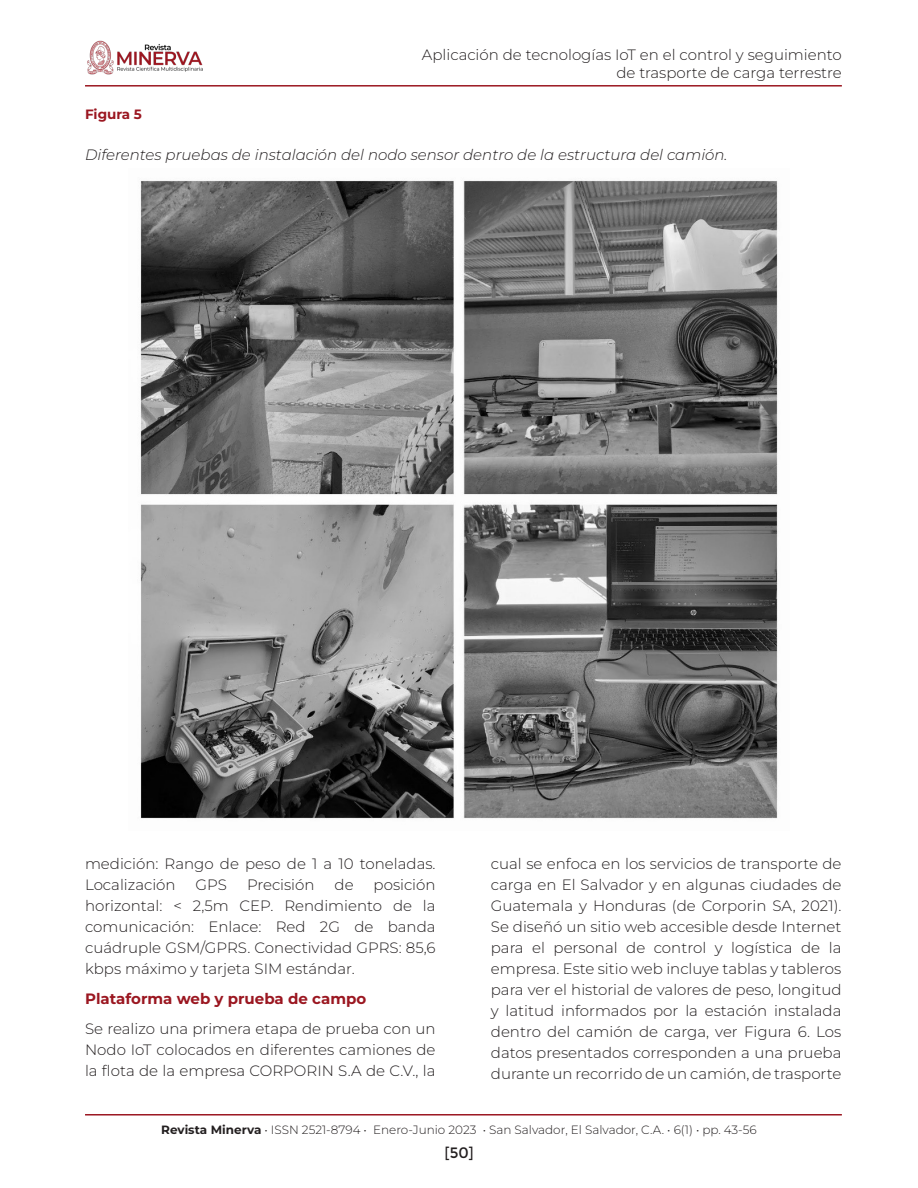
<style>
.page{position:relative;width:918px;height:1188px;background:#fff}
.page>*{position:absolute;margin:0;border:0;box-sizing:border-box;transform-origin:0 0}
.t1{font:300 15px/21px "Montserrat";color:#231f20;text-align:justify}
.Normal__Web{font:italic 300 15px "Montserrat";color:#231f20}
.t2{font:700 15px "Montserrat";color:#9b1721}
.t3{font:15px "Montserrat";color:#231f20}
.No_Spacing{font:700 13.5px "Montserrat";color:#9b1721}
.t4{font:300 12px "Montserrat";color:#231f20}
.s1{font-weight:700}
</style>
<div class="page">
<hr style="left:85px;top:85px;width:757px;height:2px;background:#9b1721">
<hr style="left:85px;top:1114px;width:757px;height:2px;background:#9b1721">
<img style="left:87px;top:40px;width:116px;height:35px">
<img style="left:140px;top:180px;width:638px;height:639px">
<p class="t1" style="left:422px;top:45px;width:422px;line-height:18px;text-align:right">Aplicación de tecnologías IoT en el control y seguimiento de trasporte de carga terrestre</p>
<p class="No_Spacing" style="left:85px;top:106px;width:58px">Figura 5</p>
<p class="Normal__Web" style="left:85px;top:145px;width:644px">Diferentes pruebas de instalación del nodo sensor dentro de la estructura del camión.</p>
<p class="t1" style="left:85px;top:853px;width:352px">medición: Rango de peso de 1 a 10 toneladas.<br>Localización</p>
<p class="t1" style="left:196px;top:874px;width:33px">GPS</p>
<p class="t1" style="left:247px;top:874px;width:69px">Precisión</p>
<p class="t1" style="left:335px;top:874px;width:21px">de</p>
<p class="t1" style="left:85px;top:874px;width:352px;text-indent:289px">posición horizontal: &lt; 2,5m CEP. Rendimiento de la comunicación: Enlace: Red 2G de banda cuádruple GSM/GPRS. Conectividad GPRS: 85,6 kbps máximo y tarjeta SIM estándar.</p>
<p class="t2" style="left:85px;top:989px;width:283px">Plataforma web y prueba de campo</p>
<p class="t1" style="left:85px;top:1018px;width:352px">Se realizo una primera etapa de prueba con un Nodo IoT colocados en diferentes camiones de la flota de la empresa CORPORIN S.A de C.V., la</p>
<p class="t1" style="left:491px;top:853px;width:352px">cual se enfoca en los servicios de transporte de carga en El Salvador y en algunas ciudades de Guatemala y Honduras (de Corporin SA, 2021).<br>Se diseñó un sitio web accesible desde Internet para el personal de control y logística de la empresa. Este sitio web incluye tablas y tableros para ver el historial de valores de peso, longitud y latitud informados por la estación instalada dentro del camión de carga, ver Figura 6. Los datos presentados corresponden a una prueba durante un recorrido de un camión, de trasporte</p>
<p class="t4" style="left:161px;top:1122px;width:597px"><span class="s1">Revista Minerva</span> • ISSN 2521-8794 • Enero-Junio 2023 • San Salvador, El Salvador, C.A. • 6(1) • pp. 43-56</p>
<p class="t3" style="left:444px;top:1144px;width:31px">[50]</p>
</div>
